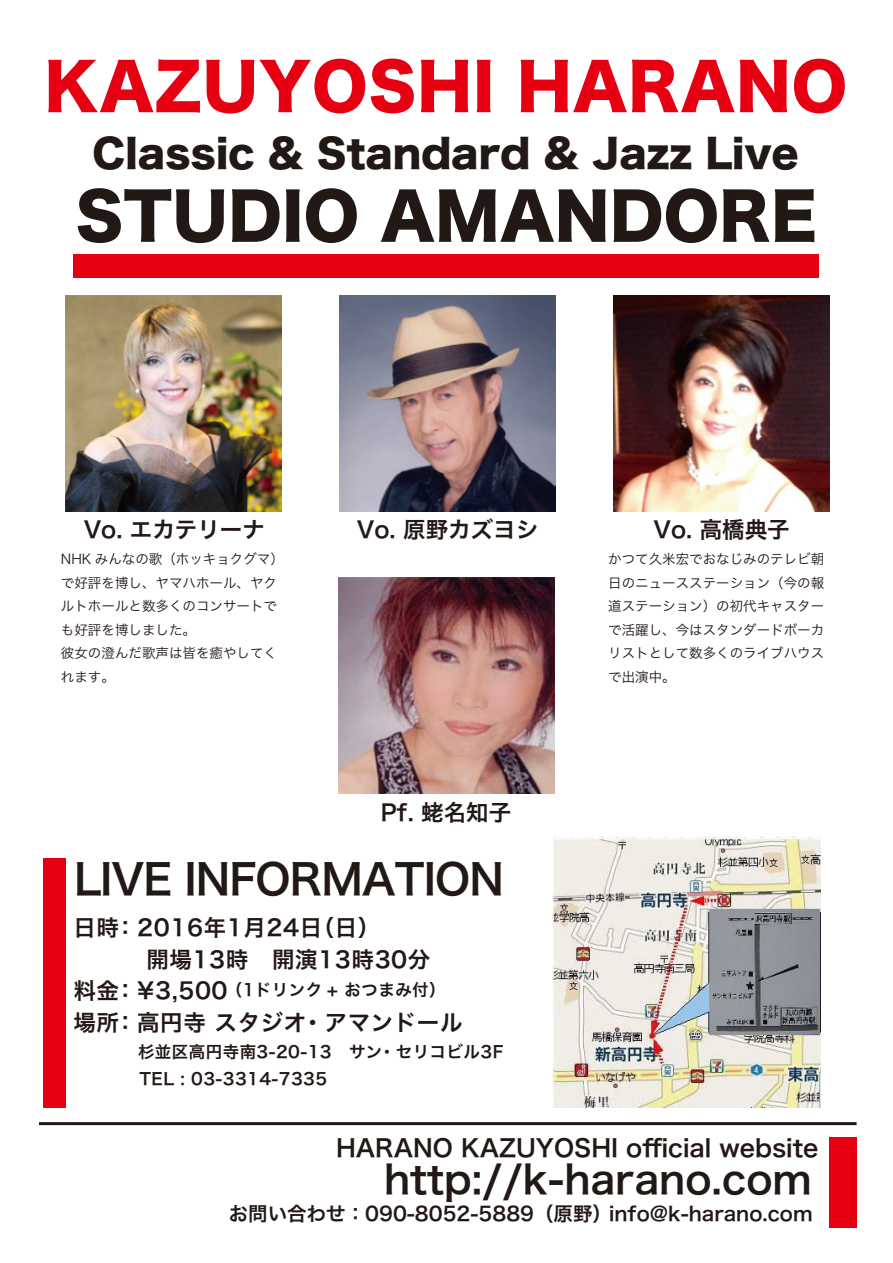
<style>
.page{position:relative;width:893px;height:1263px;background:#fff}
.page>*{position:absolute;margin:0;border:0;box-sizing:border-box;transform-origin:0 0}
.t1{font:63px "Hira Kaku Std N W8";letter-spacing:.01em;color:#e60012}
.t2{font:63px "Hira Kaku Std W8";color:#221815}
.t3{font:42px "Hira Kaku Pro N W6";letter-spacing:-.02em;color:#221815}
.t4{font:39px "Hira Kaku Std W8";color:#221815}
.t5{font:39px "Hira Kaku Pro N W6";color:#221815}
.t6{font:24px "Hira Kaku Pro W6";color:#221815}
.t7{font:22.5px "Hira Kaku Pro W6";letter-spacing:.025em;color:#221815}
.t8{font:22.5px "Hira Kaku Pro W6";color:#221815}
.t9{font:19.5px "Hira Kaku Pro W6";color:#221815}
.t10{font:19.5px "Hira Kaku Pro N W6";color:#221815}
.t11{font:16.5px "Hira Kaku Pro W6";letter-spacing:.025em;color:#221815}
.t12{font:13.5px/23.7px "Hira Kaku Pro W3";color:#221815}
</style>
<div class="page">
<hr style="left:39px;top:1122px;width:817px;height:3px;background:#221815">
<div style="left:830px;top:1137px;width:26px;height:90px;background:#e60012"></div>
<div style="left:43px;top:858px;width:22px;height:250px;background:#e60012"></div>
<div style="left:73px;top:254px;width:746px;height:23px;background:#e60012"></div>
<img style="left:553px;top:836px;width:267px;height:272px">
<img style="left:339px;top:295px;width:216px;height:216px">
<img style="left:65px;top:295px;width:216px;height:216px">
<img style="left:614px;top:295px;width:216px;height:216px">
<img style="left:338px;top:578px;width:216px;height:216px">
<h1 class="t1" style="left:44px;top:52px;width:804px">KAZUYOSHI HARANO</h1>
<h3 class="t4" style="left:93px;top:132px;width:708px">Classic &amp; Standard &amp; Jazz Live</h3>
<h1 class="t2" style="left:75px;top:181px;width:743px">STUDIO AMANDORE</h1>
<h3 class="t8" style="left:84px;top:509px;width:183px">Vo. エカテリーナ</h3>
<h3 class="t8" style="left:357px;top:509px;width:183px">Vo. 原野カズヨシ</h3>
<h3 class="t7" style="left:653px;top:509px;width:138px">Vo. 高橋典子</h3>
<p class="t12" style="left:61px;top:546px;width:224px">NHK みんなの歌（ホッキョクグマ）で好評を博し、ヤマハホール、ヤクルトホールと数多くのコンサートでも好評を博しました。<br>彼女の澄んだ歌声は皆を癒やしてくれます。</p>
<p class="t12" style="left:608px;top:546px;width:218px;text-align:justify">かつて久米宏でおなじみのテレビ朝日のニュースステーション（今の報道ステーション）の初代キャスターで活躍し、今はスタンダードボーカリストとして数多くのライブハウスで出演中。</p>
<h3 class="t7" style="left:381px;top:792px;width:132px">Pf. 蛯名知子</h3>
<h2 class="t3" style="left:74px;top:841px;width:431px">LIVE INFORMATION</h2>
<h3 class="t7" style="left:74px;top:907px;width:320px">日時：2016年1月24日（日）　</h3>
<h3 class="t7" style="left:146px;top:939px;width:286px">開場13時　開演13時30分</h3>
<h3 class="t7" style="left:74px;top:970px;width:156px">料金：¥3,500</h3>
<h3 class="t7" style="left:74px;top:1002px;width:391px">場所：高円寺 スタジオ・アマンドール</h3>
<p class="t11" style="left:140px;top:1063px;width:189px">TEL : 03-3314-7335</p>
<p class="t11" style="left:226px;top:975px;width:221px">（1ドリンク + おつまみ付）</p>
<p class="t11" style="left:138px;top:1036px;width:367px">杉並区高円寺南3-20-13　サン・セリコビル3F</p>
<h3 class="t6" style="left:336px;top:1126px;width:484px">HARANO KAZUYOSHI official website</h3>
<h3 class="t5" style="left:384px;top:1144px;width:429px">http://k-harano.com</h3>
<h3 class="t10" style="left:609px;top:1196px;width:205px">info@k-harano.com</h3>
<h3 class="t9" style="left:229px;top:1196px;width:385px">お問い合わせ：090-8052-5889（原野）</h3>
</div>
